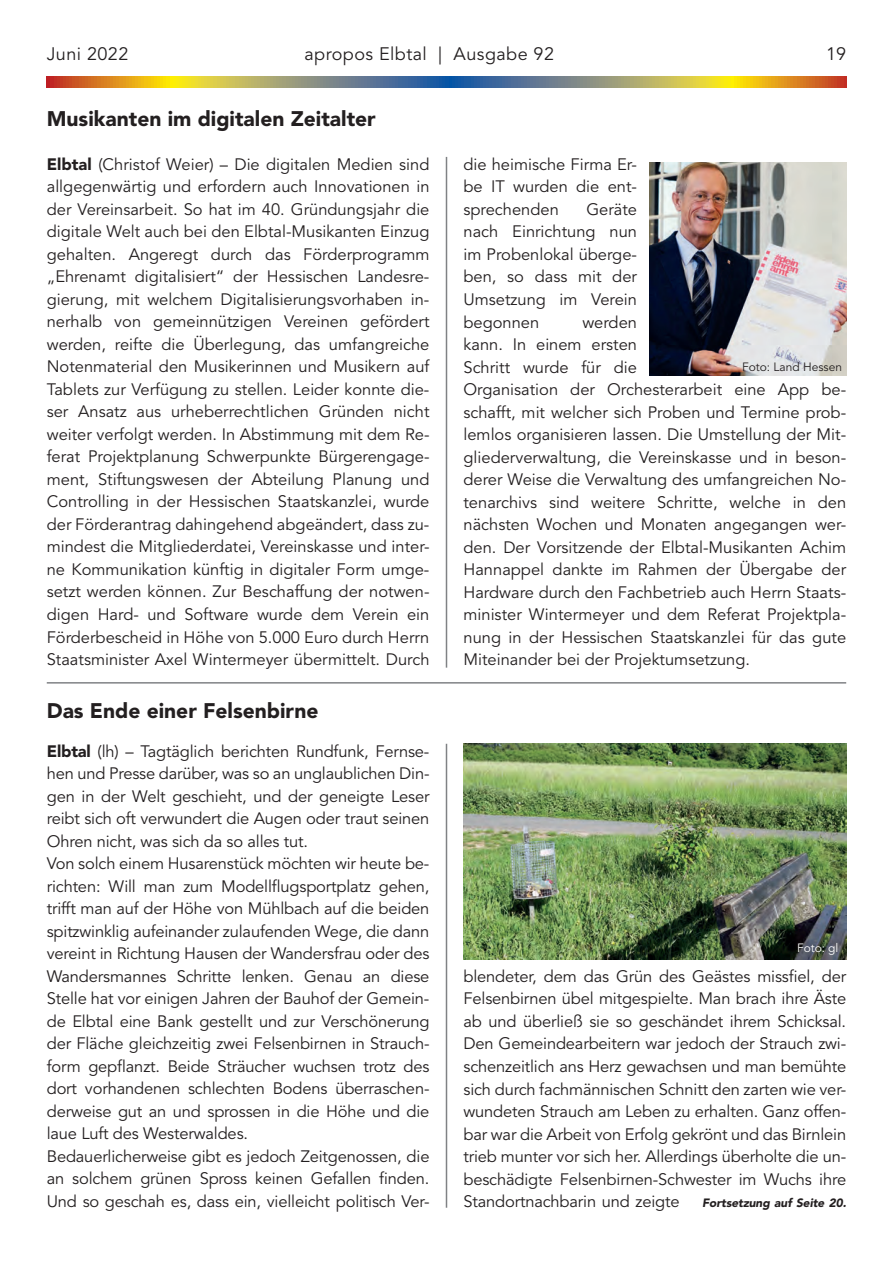
<style>
.page{position:relative;width:893px;height:1263px;background:#fff}
.page>*{position:absolute;margin:0;border:0;box-sizing:border-box;transform-origin:0 0}
.t1{font:900 21px "Avenir LT Std";color:#231f20}
.t2{font:18px "Avenir LT Std";letter-spacing:.025em;color:#231f20}
.t3{font:16.5px/22.5px "Avenir LT Std";letter-spacing:-.01em;color:#231f20;text-align:justify}
.t4{font:italic 900 12px "Avenir LT Std";letter-spacing:-.01em;color:#231f20}
.t5{font:12px "Avenir LT Std";color:#231f20}
.t6{font:12px "Avenir LT Std";letter-spacing:-.01em;color:#fff}
.s1{font-weight:900}
</style>
<div class="page">
<svg style="left:47px;top:77px;width:799px;height:10px;background:#a3935b"></svg>
<hr style="left:446px;top:157px;width:1px;height:511px;background:#808285">
<hr style="left:47px;top:682px;width:799px;height:1px;background:#808285">
<hr style="left:446px;top:744px;width:1px;height:464px;background:#808285">
<img style="left:650px;top:162px;width:196px;height:213px">
<img style="left:463px;top:744px;width:383px;height:215px">
<p class="t2" style="left:47px;top:44px;width:83px">Juni 2022</p>
<p class="t2" style="left:304px;top:44px;width:251px">apropos Elbtal | Ausgabe 92</p>
<p class="t2" style="left:826px;top:44px;width:22px">19</p>
<p class="t1" style="left:47px;top:106px;width:331px">Musikanten im digitalen Zeitalter</p>
<p class="t3" style="left:47px;top:153px;width:384px"><span class="s1">Elbtal</span> (Christof Weier) – Die digitalen Medien sind allgegenwärtig und erfordern auch Innovationen in der Vereinsarbeit. So hat im 40. Gründungsjahr die digitale Welt auch bei den Elbtal-Musikanten Einzug gehalten. Angeregt durch das Förderprogramm „Ehrenamt digitalisiert“ der Hessischen Landesre&shy;gierung, mit welchem Digitalisierungsvorhaben in&shy;nerhalb von gemeinnützigen Vereinen gefördert werden, reifte die Überlegung, das umfangreiche Notenmaterial den Musikerinnen und Musikern auf Tablets zur Verfügung zu stellen. Leider konnte die&shy;ser Ansatz aus urheberrechtlichen Gründen nicht weiter verfolgt werden. In Abstimmung mit dem Re&shy;ferat Projektplanung Schwerpunkte Bürgerengage&shy;ment, Stiftungswesen der Abteilung Planung und Controlling in der Hessischen Staatskanzlei, wurde der Förderantrag dahingehend abgeändert, dass zu&shy;mindest die Mitgliederdatei, Vereinskasse und inter&shy;ne Kommunikation künftig in digitaler Form umge&shy;setzt werden können. Zur Beschaffung der notwen&shy;digen Hard- und Software wurde dem Verein ein Förderbescheid in Höhe von 5.000 Euro durch Herrn Staatsminister Axel Wintermeyer übermittelt. Durch</p>
<p class="t3" style="left:463px;top:153px;width:175px">die heimische Firma Er&shy;be IT wurden die ent&shy;sprechenden</p>
<p class="t3" style="left:463px;top:198px;width:175px;text-indent:123px">Geräte nach Einrichtung nun im Probenlokal überge&shy;ben, so dass mit der Umsetzung im Verein begonnen</p>
<p class="t3" style="left:463px;top:311px;width:384px;text-align:left;text-indent:119px">werden<br>kann. In einem ersten<br>Schritt wurde für die<br>Organisation der Orchesterarbeit eine App be&shy;schafft, mit welcher sich Proben und Termine prob&shy;lemlos organisieren lassen. Die Umstellung der Mit&shy;gliederverwaltung, die Vereinskasse und in beson&shy;derer Weise die Verwaltung des umfangreichen No&shy;tenarchivs sind weitere Schritte, welche in den nächsten Wochen und Monaten angegangen wer&shy;den. Der Vorsitzende der Elbtal-Musikanten Achim Hannappel dankte im Rahmen der Übergabe der Hardware durch den Fachbetrieb auch Herrn Staats&shy;minister Wintermeyer und dem Referat Projektpla&shy;nung in der Hessischen Staatskanzlei für das gute Miteinander bei der Projektumsetzung.</p>
<p class="t5" style="left:742px;top:360px;width:102px">Foto: Land Hessen</p>
<p class="t1" style="left:47px;top:697px;width:273px">Das Ende einer Felsenbirne</p>
<p class="t3" style="left:47px;top:740px;width:384px;text-align:left"><span class="s1">Elbtal</span> (lh) – Tagtäglich berichten Rundfunk, Fernse&shy;hen und Presse darüber, was so an unglaublichen Din&shy;gen in der Welt geschieht, und der geneigte Leser reibt sich oft verwundert die Augen oder traut seinen Ohren nicht, was sich da so alles tut.<br>Von solch einem Husarenstück möchten wir heute be&shy;richten: Will man zum Modellflugsportplatz gehen, trifft man auf der Höhe von Mühlbach auf die beiden spitzwinklig aufeinander zulaufenden Wege, die dann vereint in Richtung Hausen der Wandersfrau oder des Wandersmannes Schritte lenken. Genau an diese Stelle hat vor einigen Jahren der Bauhof der Gemein&shy;de Elbtal eine Bank gestellt und zur Verschönerung der Fläche gleichzeitig zwei Felsenbirnen in Strauch&shy;form gepflanzt. Beide Sträucher wuchsen trotz des dort vorhandenen schlechten Bodens überraschen&shy;derweise gut an und sprossen in die Höhe und die laue Luft des Westerwaldes.<br>Bedauerlicherweise gibt es jedoch Zeitgenossen, die an solchem grünen Spross keinen Gefallen finden.<br>Und so geschah es, dass ein, vielleicht politisch Ver-</p>
<p class="t6" style="left:797px;top:941px;width:42px">Foto: gl</p>
<p class="t3" style="left:463px;top:965px;width:384px">blendeter, dem das Grün des Geästes missfiel, der Felsenbirnen übel mitgespielte. Man brach ihre Äste ab und überließ sie so geschändet ihrem Schicksal.<br>Den Gemeindearbeitern war jedoch der Strauch zwi&shy;schenzeitlich ans Herz gewachsen und man bemühte sich durch fachmännischen Schnitt den zarten wie ver&shy;wundeten Strauch am Leben zu erhalten. Ganz offen&shy;bar war die Arbeit von Erfolg gekrönt und das Birnlein trieb munter vor sich her. Allerdings überholte die un&shy;beschädigte Felsenbirnen-Schwester im Wuchs ihre Standortnachbarin und zeigte</p>
<p class="t4" style="left:702px;top:1195px;width:145px">Fortsetzung auf Seite 20.</p>
</div>
